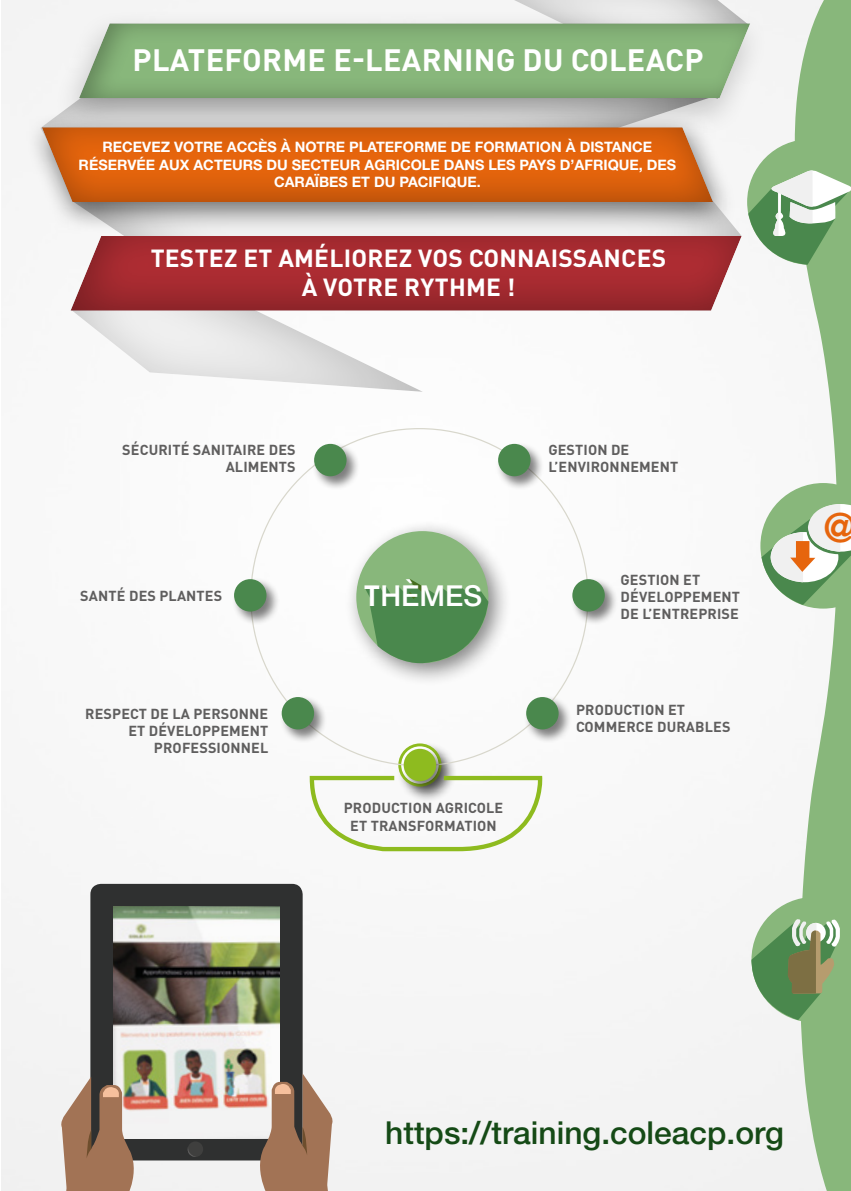
<style>
.page{position:relative;width:851px;height:1191px;background:#fff}
.page>*{position:absolute;margin:0;border:0;box-sizing:border-box;transform-origin:0 0}
.t1{font:700 40.4px "Helvetica Neue LT Std";color:#e6650d}
.t2{font:500 31.6px "Helvetica Neue LT Std";color:#154a16}
.t3{font:700 30.6px "DIN Pro";letter-spacing:.01em;color:#fff}
.t4{font:500 28.8px "Helvetica Neue LT Std";color:#fff}
.t5{font:700 24.4px/29.4px "DIN Pro";letter-spacing:.01em;color:#fff;text-align:center}
.t6{font:700 14.4px/17.2px "DIN Pro";letter-spacing:.01em;color:#5f5e5e}
.t7{font:700 14.4px/17.2px "Helvetica Neue LT Std";color:#fff;text-align:center}
.s1{font-family:"DIN Pro";font-weight:700}
</style>
<div class="page">
<img style="left:1px;top:0;width:749px;height:1191px">
<div style="left:396px;top:741px;width:61px;height:62px;background:#000;opacity:.5"></div>
<div style="left:398px;top:743px;width:43px;height:43px;border:3px solid #8ebb1f;border-radius:50%"></div>
<div style="left:69px;top:234px;width:354px;height:160px;background:#000;opacity:.21"></div>
<div style="left:397px;top:0;width:354px;height:101px;background:#000;opacity:.37"></div>
<div style="left:69px;top:158px;width:672px;height:136px;background:#000;opacity:.28"></div>
<svg style="left:750px;top:0;width:100px;height:1191px;fill:#f5f5f5"></svg>
<div style="left:344px;top:518px;width:168px;height:169px;background:#000;opacity:.48"></div>
<div style="left:356px;top:531px;width:132px;height:132px;background:#88b77b;border-radius:50%"></div>
<div style="left:495px;top:441px;width:49px;height:49px;background:#000;opacity:.5"></div>
<div style="left:498px;top:444px;width:32px;height:32px;background:#4a884d;border-radius:50%"></div>
<div style="left:311px;top:441px;width:49px;height:49px;background:#000;opacity:.5"></div>
<div style="left:314px;top:444px;width:32px;height:32px;background:#4a884d;border-radius:50%"></div>
<div style="left:570px;top:577px;width:48px;height:48px;background:#000;opacity:.5"></div>
<div style="left:572px;top:579px;width:32px;height:32px;background:#4a884d;border-radius:50%"></div>
<div style="left:231px;top:577px;width:49px;height:48px;background:#000;opacity:.5"></div>
<div style="left:234px;top:579px;width:32px;height:32px;background:#4a884d;border-radius:50%"></div>
<div style="left:279px;top:694px;width:48px;height:49px;background:#000;opacity:.5"></div>
<div style="left:282px;top:697px;width:32px;height:32px;background:#4a884d;border-radius:50%"></div>
<div style="left:523px;top:694px;width:49px;height:49px;background:#000;opacity:.5"></div>
<div style="left:526px;top:697px;width:32px;height:32px;background:#4a884d;border-radius:50%"></div>
<div style="left:401px;top:746px;width:48px;height:48px;background:#000;opacity:.5"></div>
<div style="left:403px;top:749px;width:33px;height:32px;background:#8ebb1f;border-radius:50%"></div>
<svg style="left:365px;top:578px;width:123px;height:88px"></svg>
<div style="left:51px;top:8px;width:719px;height:129px;background:#000;opacity:.21"></div>
<div style="left:78px;top:23px;width:672px;height:78px;background:#000;opacity:.29"></div>
<div style="left:69px;top:236px;width:672px;height:78px;background:#000;opacity:.32"></div>
<svg style="left:747px;top:139px;width:103px;height:126px"></svg>
<svg style="left:760px;top:483px;width:90px;height:125px"></svg>
<svg style="left:748px;top:897px;width:102px;height:125px"></svg>
<div style="left:90px;top:884px;width:212px;height:276px;background:#2f3030;border-radius:10px"></div>
<img style="left:113px;top:906px;width:166px;height:232px">
<div style="left:188px;top:1141px;width:15px;height:16px;background:#3f3f3e;border-radius:50%"></div>
<svg style="left:187px;top:1148px;width:8px;height:9px"></svg>
<svg style="left:252px;top:1073px;width:82px;height:118px"></svg>
<svg style="left:60px;top:1076px;width:82px;height:115px"></svg>
<div style="left:25px;top:111px;width:711px;height:121px;background:#000;opacity:.53"></div>
<div style="left:42px;top:127px;width:672px;height:78px;background:#000;opacity:.3"></div>
<svg style="left:307px;top:773px;width:237px;height:80px"></svg>
<h3 class="t3" style="left:132px;top:39px;width:572px">PLATEFORME E-LEARNING DU COLEACP</h3>
<p class="t7" style="left:79px;top:138px;width:599px">RECEVEZ VOTRE ACCÈS À NOTRE PLATEFORME DE FORMATION À DISTANCE<br>RÉSERVÉE AUX ACTEURS DU SECTEUR AGRICOLE DANS LES PAYS D’AFRIQUE, DES<br>CARAÏBES ET DU PACIFIQUE.</p>
<h3 class="t5" style="left:151px;top:242px;width:517px">TESTEZ ET AMÉLIOREZ VOS CONNAISSANCES<br>À VOTRE RYTHME !</h3>
<p class="t6" style="left:122px;top:440px;width:175px;text-align:right">SÉCURITÉ SANITAIRE DES<br>ALIMENTS</p>
<p class="t6" style="left:80px;top:586px;width:143px">SANTÉ DES PLANTES</p>
<p class="t6" style="left:85px;top:704px;width:184px;text-align:right">RESPECT DE LA PERSONNE<br>ET DÉVELOPPEMENT<br>PROFESSIONNEL</p>
<h3 class="t4" style="left:364px;top:578px;width:120px"><span class="s1">T</span>HÈMES</h3>
<p class="t6" style="left:343px;top:799px;width:161px;text-align:center">PRODUCTION AGRICOLE<br>ET TRANSFORMATION</p>
<p class="t6" style="left:548px;top:441px;width:131px">GESTION DE<br>L’ENVIRONNEMENT</p>
<p class="t6" style="left:620px;top:570px;width:121px">GESTION ET<br>DÉVELOPPEMENT<br>DE L’ENTREPRISE</p>
<p class="t6" style="left:576px;top:700px;width:156px">PRODUCTION ET<br>COMMERCE DURABLES</p>
<h1 class="t1" style="left:823px;top:503px;width:34px">@</h1>
<h2 class="t2" style="left:385px;top:1113px;width:400px">https://training.coleacp.org</h2>
</div>
